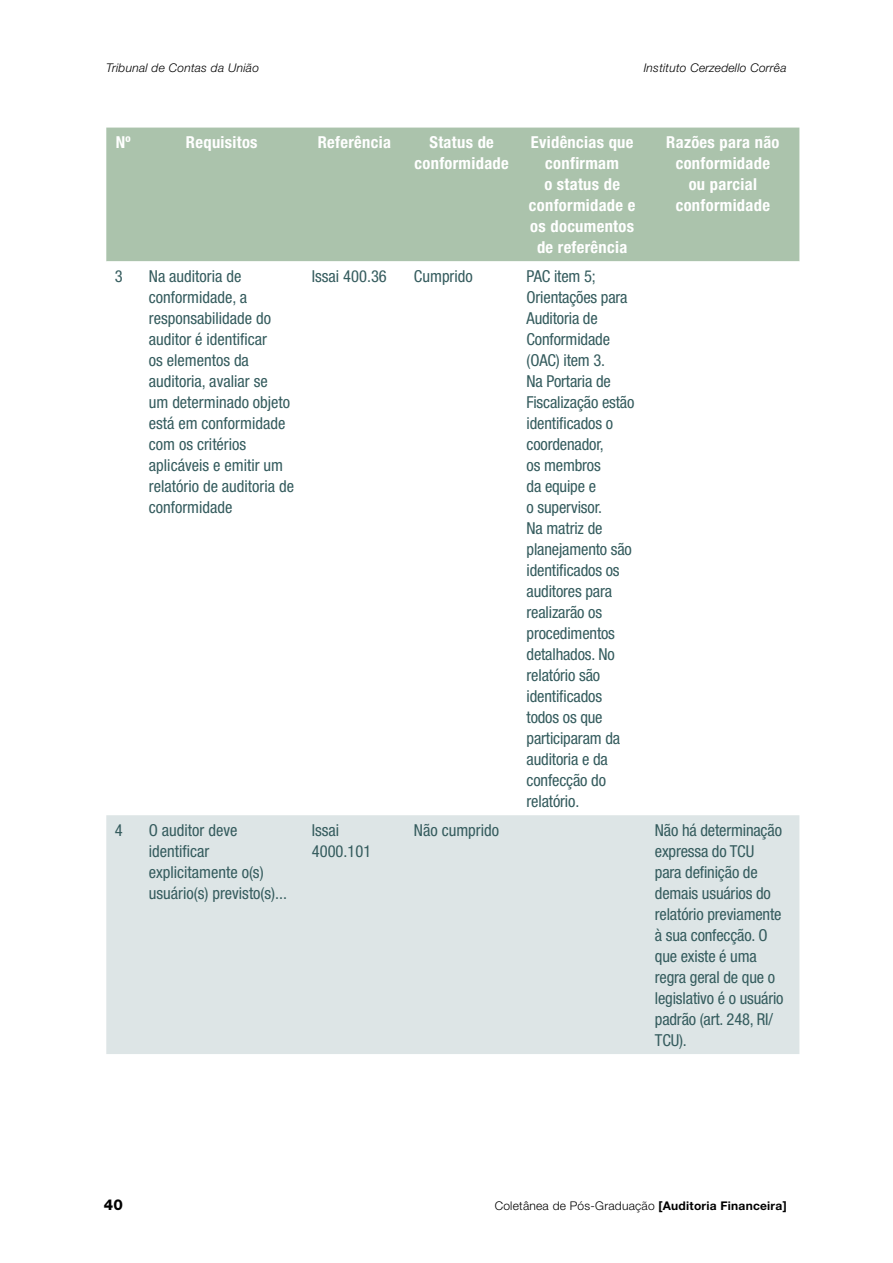
<style>
.page{position:relative;width:893px;height:1263px;background:#fff}
.page>*{position:absolute;margin:0;border:0;box-sizing:border-box;transform-origin:0 0}
.t1{font:condensed 16.5px/21px "Helvetica Neue LT Std";letter-spacing:-.01em;color:#355c5e}
.t2{font:700 condensed 16.5px/21px "Helvetica Neue LT Std";letter-spacing:.02em;color:#fff;text-align:center}
.t3{font:800 15px "Helvetica Neue LT Std";color:#000}
.t4{font:italic 300 12px "Helvetica Neue LT Std";letter-spacing:.02em;color:#000}
.t5{font:300 12px "Helvetica Neue LT Std";letter-spacing:.02em;color:#000}
.s1{font-weight:700}
</style>
<div class="page">
<div style="left:106px;top:128px;width:693px;height:133px;background:#abc3ac"></div>
<div style="left:106px;top:815px;width:693px;height:239px;background:#dde5e6"></div>
<p class="t4" style="left:106px;top:61px;width:154px">Tribunal de Contas da União</p>
<p class="t4" style="left:644px;top:61px;width:144px">Instituto Cerzedello Corrêa</p>
<p class="t2" style="left:116px;top:131px;width:16px">Nº</p>
<p class="t2" style="left:186px;top:131px;width:73px">Requisitos</p>
<p class="t2" style="left:318px;top:131px;width:75px">Referência</p>
<p class="t2" style="left:415px;top:131px;width:96px">Status de conformidade</p>
<p class="t2" style="left:529px;top:131px;width:108px">Evidências que confirmam<br>o status de conformidade e os documentos de referência</p>
<p class="t2" style="left:666px;top:131px;width:115px">Razões para não conformidade ou parcial conformidade</p>
<p class="t1" style="left:115px;top:265px;width:9px">3</p>
<p class="t1" style="left:149px;top:265px;width:147px">Na auditoria de conformidade, a responsabilidade do auditor é identificar<br>os elementos da auditoria, avaliar se<br>um determinado objeto está em conformidade com os critérios aplicáveis e emitir um relatório de auditoria de conformidade</p>
<p class="t1" style="left:312px;top:265px;width:77px">Issai 400.36</p>
<p class="t1" style="left:414px;top:265px;width:60px">Cumprido</p>
<p class="t1" style="left:527px;top:265px;width:109px">PAC item 5;<br>Orientações para<br>Auditoria de<br>Conformidade (OAC) item 3.<br>Na Portaria de<br>Fiscalização estão identificados o coordenador,<br>os membros<br>da equipe e<br>o supervisor.<br>Na matriz de planejamento são identificados os auditores para realizarão os procedimentos detalhados. No relatório são identificados todos os que participaram da auditoria e da confecção do relatório.</p>
<p class="t1" style="left:115px;top:819px;width:9px">4</p>
<p class="t1" style="left:149px;top:819px;width:140px">O auditor deve identificar explicitamente o(s) usuário(s) previsto(s)...</p>
<p class="t1" style="left:312px;top:819px;width:61px">Issai<br>4000.101</p>
<p class="t1" style="left:414px;top:819px;width:87px">Não cumprido</p>
<p class="t1" style="left:655px;top:819px;width:130px">Não há determinação expressa do TCU para definição de demais usuários do relatório previamente à sua confecção. O que existe é uma regra geral de que o legislativo é o usuário padrão (art. 248, RI/<br>TCU).</p>
<p class="t3" style="left:104px;top:1195px;width:20px">40</p>
<p class="t5" style="left:495px;top:1198px;width:293px">Coletânea de Pós-Graduação <span class="s1">[Auditoria Financeira]</span></p>
</div>
